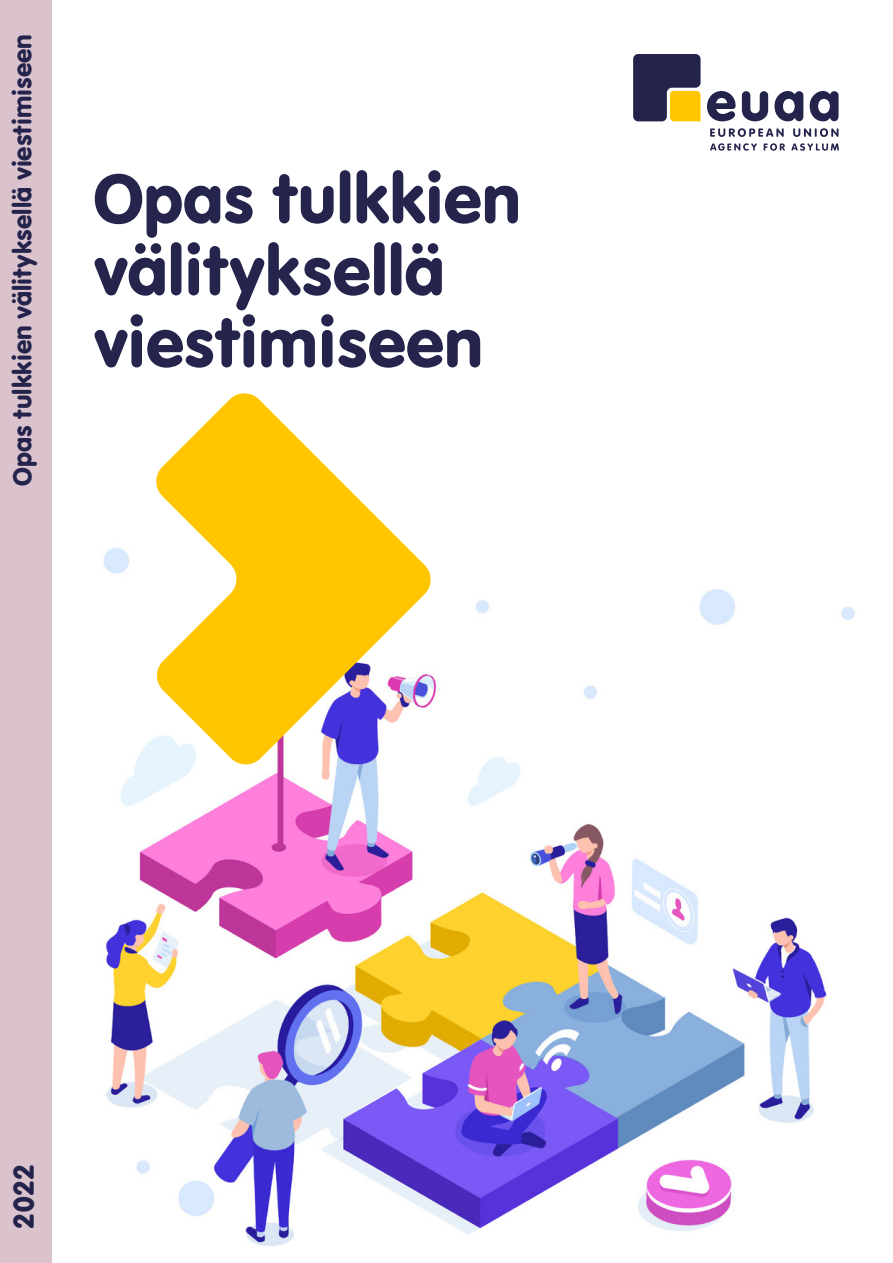
<style>
.page{position:relative;width:893px;height:1263px;background:#fff}
.page>*{position:absolute;margin:0;border:0;box-sizing:border-box;transform-origin:0 0}
.Heading_cover{font:72px/72px "VAG Rundschrift D";color:#24244c}
.t1{font:30px "VAG Rundschrift D";color:#24234c}
.t2{font:27px "VAG Rundschrift D";color:#24234c}
</style>
<div class="page">
<img style="left:51px;top:514px;width:804px;height:749px">
<svg style="left:710px;top:128px;width:74px;height:9px"></svg>
<svg style="left:793px;top:128px;width:45px;height:9px"></svg>
<svg style="left:710px;top:143px;width:47px;height:8px"></svg>
<svg style="left:764px;top:143px;width:21px;height:8px"></svg>
<svg style="left:791px;top:143px;width:48px;height:8px"></svg>
<svg style="left:633px;top:54px;width:68px;height:67px;background:#5c5047"></svg>
<svg style="left:707px;top:91px;width:29px;height:30px"></svg>
<svg style="left:742px;top:91px;width:26px;height:30px"></svg>
<svg style="left:774px;top:91px;width:29px;height:30px"></svg>
<svg style="left:810px;top:91px;width:28px;height:30px"></svg>
<svg style="left:154px;top:393px;width:279px;height:373px;fill:#fdc600"></svg>
<div style="left:0;top:0;width:51px;height:1263px;background:#dbc3ce"></div>
<p class="t2" style="left:7px;top:486px;width:453px;rotate:-90deg">Opas tulkkien välityksellä viestimiseen</p>
<h1 class="Heading_cover" style="left:94px;top:163px;width:429px">Opas tulkkien välityksellä viestimiseen</h1>
<p class="t1" style="left:6px;top:1229px;width:66px;rotate:-90deg">2022</p>
</div>
